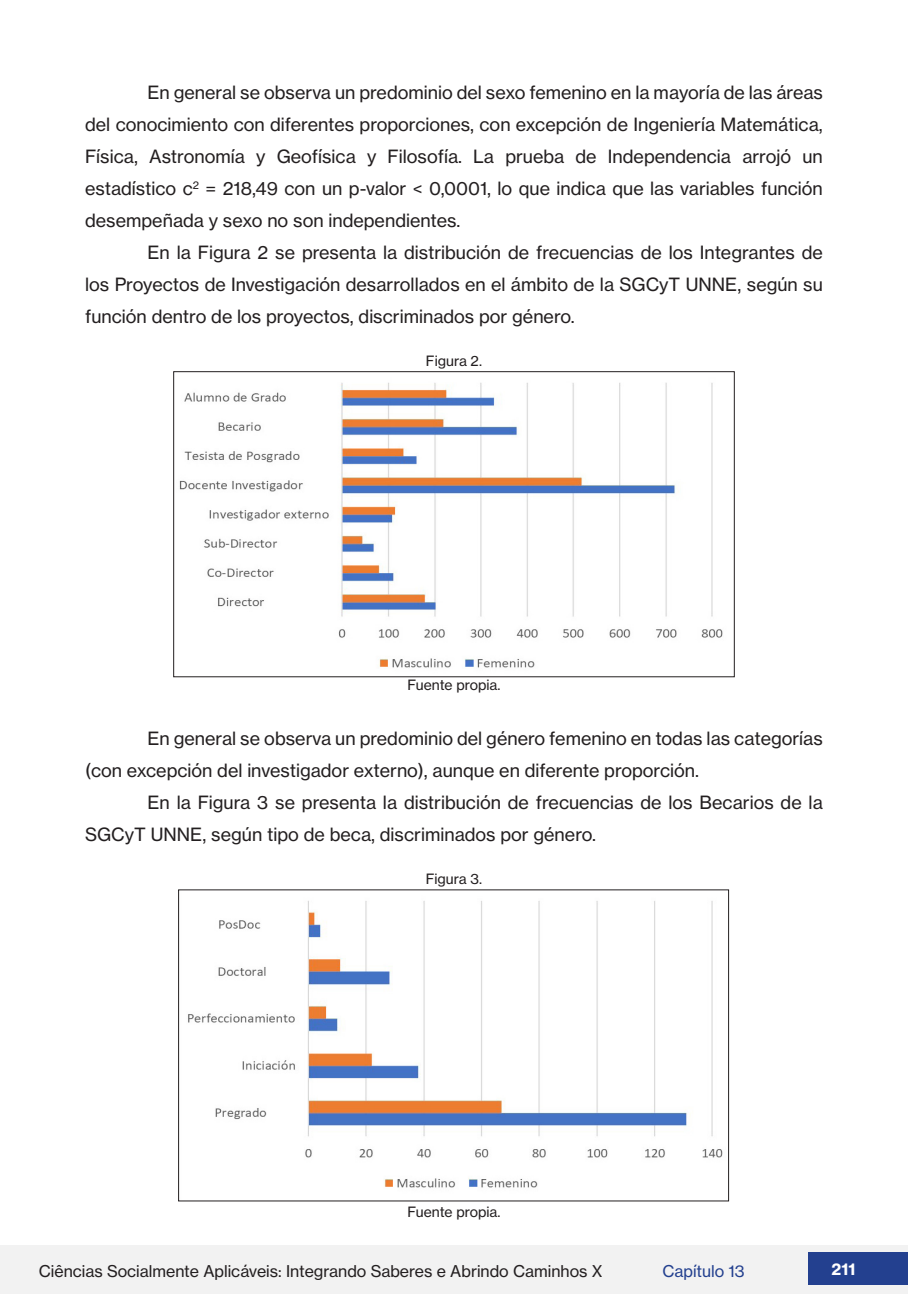
<style>
.page{position:relative;width:908px;height:1304px;background:#fff}
.page>*{position:absolute;margin:0;border:0;box-sizing:border-box;transform-origin:0 0}
.CORPO_DO_TEXTO_ATUAL{font:18px/32px "N Haas Grotesk TX Pro 55 Rg";color:#231f20;text-align:justify}
.t1{font:16px "N Haas Grotesk TX Pro 55 Rg";color:#231f20}
.t2{font:16px "N Haas Grotesk TX Pro 55 Rg";color:#23408f}
.t3{font:16px "N Haas Grotesk TX Pro 75 Bd";color:#fff}
.LEGENDAS_DE_TABELAS_E_IMAGENS{font:14px "N Haas Grotesk TX Pro 55 Rg";color:#231f20}
</style>
<div class="page">
<div style="left:0;top:1245px;width:907px;height:49px;background:#f2f2f2"></div>
<div style="left:808px;top:1252px;width:99px;height:33px;background:#23408f"></div>
<img style="left:179px;top:382px;width:544px;height:286px">
<div style="left:173px;top:371px;width:561px;height:306px;border:1px solid #231f20"></div>
<img style="left:188px;top:901px;width:535px;height:287px">
<p class="CORPO_DO_TEXTO_ATUAL" style="left:85px;top:77px;width:739px;text-indent:62px">En general se observa un predominio del sexo femenino en la mayoría de las áreas del conocimiento con diferentes proporciones, con excepción de Ingeniería Matemática, Física, Astronomía y Geofísica y Filosofía. La prueba de Independencia arrojó un estadístico c<sup>2</sup> = 218,49 con un p-valor &lt; 0,0001, lo que indica que las variables función desempeñada y sexo no son independientes.</p>
<p class="CORPO_DO_TEXTO_ATUAL" style="left:85px;top:237px;width:739px;text-indent:62px">En la Figura 2 se presenta la distribución de frecuencias de los Integrantes de los Proyectos de Investigación desarrollados en el ámbito de la SGCyT UNNE, según su función dentro de los proyectos, discriminados por género.</p>
<p class="LEGENDAS_DE_TABELAS_E_IMAGENS" style="left:426px;top:352px;width:58px">Figura 2.</p>
<p class="LEGENDAS_DE_TABELAS_E_IMAGENS" style="left:407px;top:676px;width:94px">Fuente propia.</p>
<p class="CORPO_DO_TEXTO_ATUAL" style="left:85px;top:722px;width:738px;text-indent:62px">En general se observa un predominio del género femenino en todas las categorías (con excepción del investigador externo), aunque en diferente proporción.</p>
<p class="CORPO_DO_TEXTO_ATUAL" style="left:85px;top:786px;width:738px;text-indent:62px">En la Figura 3 se presenta la distribución de frecuencias de los Becarios de la<br>SGCyT UNNE, según tipo de beca, discriminados por género.</p>
<p class="LEGENDAS_DE_TABELAS_E_IMAGENS" style="left:425px;top:870px;width:58px">Figura 3.</p>
<p class="LEGENDAS_DE_TABELAS_E_IMAGENS" style="left:407px;top:1203px;width:94px">Fuente propia.</p>
<p class="t1" style="left:39px;top:1261px;width:565px">Ciências Socialmente Aplicáveis: Integrando Saberes e Abrindo Caminhos X</p>
<p class="t2" style="left:662px;top:1261px;width:84px">Capítulo 13</p>
<p class="t3" style="left:831px;top:1259px;width:25px">211</p>
</div>
